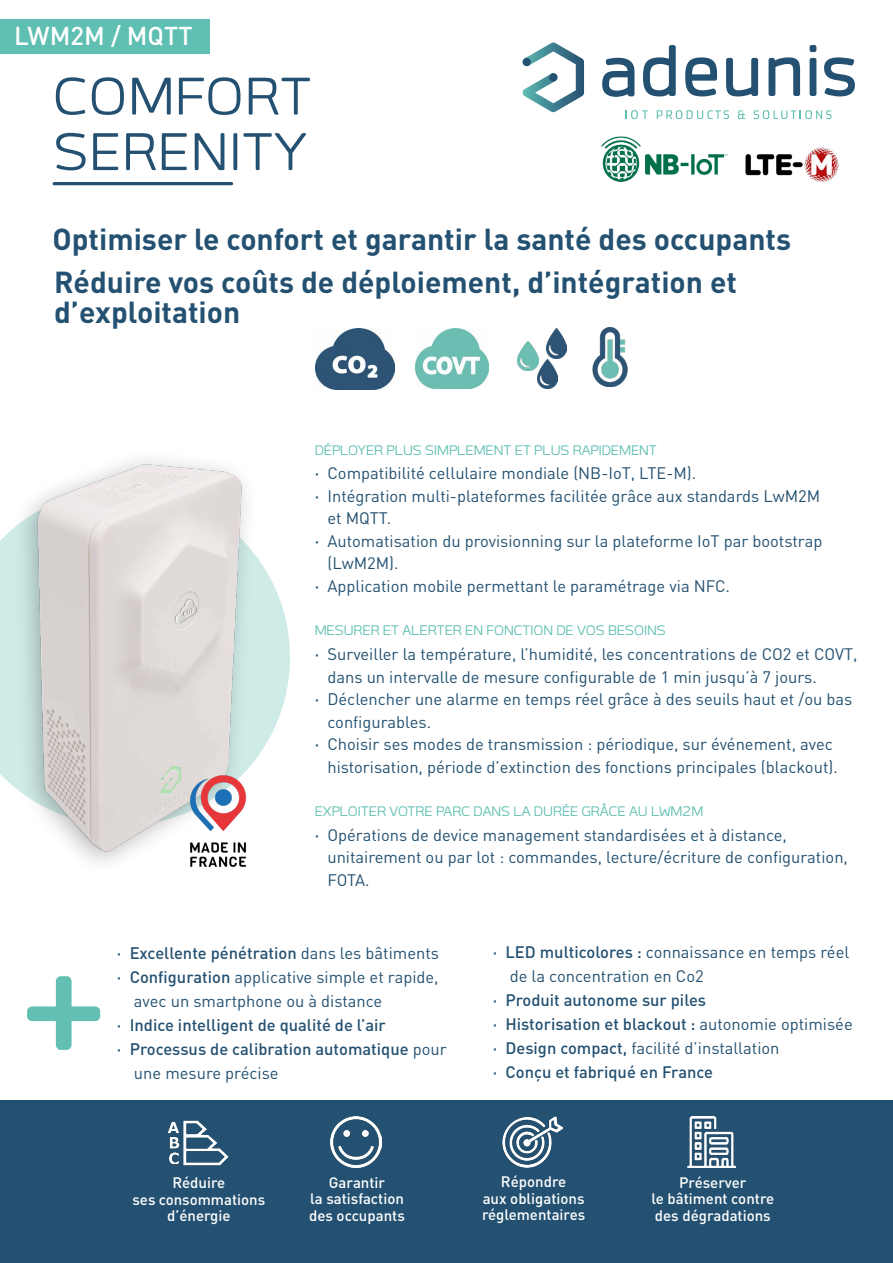
<style>
.page{position:relative;width:893px;height:1263px;background:#fff}
.page>*{position:absolute;margin:0;border:0;box-sizing:border-box;transform-origin:0 0}
.t1{font:700 180px "Labrador B";color:#63bfb2}
.t2{font:69px/55.5px "Labrador B";letter-spacing:.02em;color:#245171}
.t3{font:700 30px/30px "DIN Pro";color:#245171}
.t4{font:500 25.5px "DIN Pro";color:#fff}
.t5{font:18px "Labrador B";color:#5fbfb2}
.t6{font:16.5px/22.5px "DIN Pro";color:#245171}
.t7{font:500 16.5px/24px "DIN Pro";color:#245171}
.Actions2{font:500 15px/16.5px "DIN Pro";color:#fff;text-align:center}
.s1{font-weight:500}
.s2{font-weight:400}
</style>
<div class="page">
<svg style="left:522px;top:43px;width:62px;height:69px"></svg>
<div style="left:523px;top:58px;width:8px;height:8px;background:#245171;border-radius:50%"></div>
<div style="left:549px;top:73px;width:8px;height:8px;background:#245171;border-radius:50%"></div>
<svg style="left:657px;top:110px;width:72px;height:9px"></svg>
<svg style="left:738px;top:110px;width:7px;height:9px"></svg>
<svg style="left:753px;top:110px;width:78px;height:9px"></svg>
<svg style="left:626px;top:110px;width:22px;height:9px"></svg>
<svg style="left:602px;top:58px;width:32px;height:39px"></svg>
<svg style="left:643px;top:45px;width:33px;height:51px"></svg>
<svg style="left:685px;top:57px;width:32px;height:39px"></svg>
<svg style="left:726px;top:58px;width:32px;height:38px"></svg>
<svg style="left:769px;top:57px;width:31px;height:39px"></svg>
<div style="left:810px;top:45px;width:6px;height:7px;background:#245171;border-radius:2px"></div>
<div style="left:810px;top:58px;width:6px;height:38px;background:#245171;border-radius:2px"></div>
<svg style="left:824px;top:57px;width:31px;height:39px"></svg>
<div style="left:0;top:1100px;width:893px;height:163px;background:#245171"></div>
<svg style="left:0;top:536px;width:290px;height:243px;fill:#cfebe8"></svg>
<div style="left:12px;top:448px;width:246px;height:428px;background:#231f20;opacity:.3"></div>
<img style="left:5px;top:461px;width:241px;height:392px">
<hr style="left:54px;top:182px;width:178px;height:3px;background:#245171">
<div style="left:0;top:19px;width:210px;height:35px;background:#5fbfb2"></div>
<img style="left:745px;top:147px;width:94px;height:36px">
<img style="left:602px;top:136px;width:125px;height:46px">
<img style="left:330px;top:1117px;width:51px;height:51px">
<img style="left:502px;top:1116px;width:60px;height:51px">
<img style="left:687px;top:1117px;width:49px;height:51px">
<img style="left:168px;top:1120px;width:61px;height:46px">
<img style="left:415px;top:329px;width:74px;height:59px">
<img style="left:592px;top:328px;width:36px;height:59px">
<img style="left:179px;top:764px;width:78px;height:112px">
<img style="left:546px;top:329px;width:21px;height:29px">
<img style="left:518px;top:341px;width:20px;height:30px">
<img style="left:537px;top:359px;width:21px;height:29px">
<img style="left:316px;top:329px;width:79px;height:60px">
<p class="t4" style="left:14px;top:19px;width:180px">LWM2M / MQTT</p>
<p class="t2" style="left:54px;top:66px;width:259px">COMFORT<br>SERENITY</p>
<p class="t3" style="left:53px;top:223px;width:740px">Optimiser le confort et garantir la santé des occupants</p>
<p class="t3" style="left:54px;top:266px;width:684px">Réduire vos coûts de déploiement, d’intégration et d’exploitation</p>
<p class="t5" style="left:315px;top:441px;width:344px">DÉPLOYER PLUS SIMPLEMENT ET PLUS RAPIDEMENT</p>
<p class="t6" style="left:315px;top:461px;width:383px"><span class="s1">·</span> Compatibilité cellulaire mondiale (NB-IoT, LTE-M).</p>
<p class="t6" style="left:327px;top:484px;width:494px;text-indent:-13px"><span class="s1">·</span> Intégration multi-plateformes facilitée grâce aux standards LwM2M et MQTT.</p>
<p class="t6" style="left:327px;top:529px;width:496px;text-indent:-13px"><span class="s1">·</span> Automatisation du provisionning sur la plateforme IoT par bootstrap (LwM2M).</p>
<p class="t6" style="left:315px;top:574px;width:417px"><span class="s1">·</span> Application mobile permettant le paramétrage via NFC.</p>
<p class="t5" style="left:315px;top:621px;width:353px">MESURER ET ALERTER EN FONCTION DE VOS BESOINS</p>
<p class="t6" style="left:327px;top:642px;width:532px;text-indent:-13px"><span class="s1">·</span> Surveiller la température, l’humidité, les concentrations de CO2 et COVT, dans un intervalle de mesure configurable de 1 min jusqu’à 7 jours.</p>
<p class="t6" style="left:327px;top:687px;width:526px;text-indent:-13px"><span class="s1">·</span> Déclencher une alarme en temps réel grâce à des seuils haut et /ou bas configurables.</p>
<p class="t6" style="left:315px;top:732px;width:525px;text-align:right"><span class="s1">·</span> Choisir ses modes de transmission : périodique, sur événement, avec historisation, période d’extinction des fonctions principales (blackout).</p>
<p class="t5" style="left:315px;top:802px;width:390px">EXPLOITER VOTRE PARC DANS LA DURÉE GRÂCE AU LWM2M</p>
<p class="t6" style="left:327px;top:823px;width:522px;text-indent:-13px"><span class="s1">·</span> Opérations de device management standardisées et à distance, unitairement ou par lot : commandes, lecture/écriture de configuration,<br>FOTA.</p>
<p class="t1" style="left:18px;top:911px;width:93px">+</p>
<p class="t7" style="left:117px;top:940px;width:324px">· Excellente pénétration <span class="s2">dans les bâtiments</span></p>
<p class="t6" style="left:134px;top:964px;width:306px;line-height:24px;text-indent:-17px"><span class="s1">· Configuration</span> applicative simple et rapide, avec un smartphone ou à distance</p>
<p class="t7" style="left:117px;top:1012px;width:270px">· Indice intelligent de qualité de l’air</p>
<p class="t7" style="left:134px;top:1036px;width:314px;text-indent:-17px">· Processus de calibration automatique <span class="s2">pour une mesure précise</span></p>
<p class="t6" style="left:510px;top:939px;width:341px;line-height:24px;text-indent:-17px"><span class="s1">· LED multicolores :</span> connaissance en temps réel de la concentration en Co2</p>
<p class="t7" style="left:493px;top:987px;width:215px">· Produit autonome sur piles</p>
<p class="t7" style="left:493px;top:1011px;width:362px">· Historisation et blackout : <span class="s2">autonomie optimisée</span></p>
<p class="t6" style="left:493px;top:1036px;width:288px"><span class="s1">· Design compact,</span> facilité d’installation</p>
<p class="t7" style="left:493px;top:1059px;width:222px">· Conçu et fabriqué en France</p>
<p class="Actions2" style="left:132px;top:1174px;width:134px">Réduire<br>ses consommations d’énergie</p>
<p class="Actions2" style="left:482px;top:1173px;width:105px">Répondre<br>aux obligations réglementaires</p>
<p class="Actions2" style="left:309px;top:1173px;width:97px">Garantir<br>la satisfaction des occupants</p>
<p class="Actions2" style="left:651px;top:1173px;width:124px">Préserver<br>le bâtiment contre des dégradations</p>
</div>
